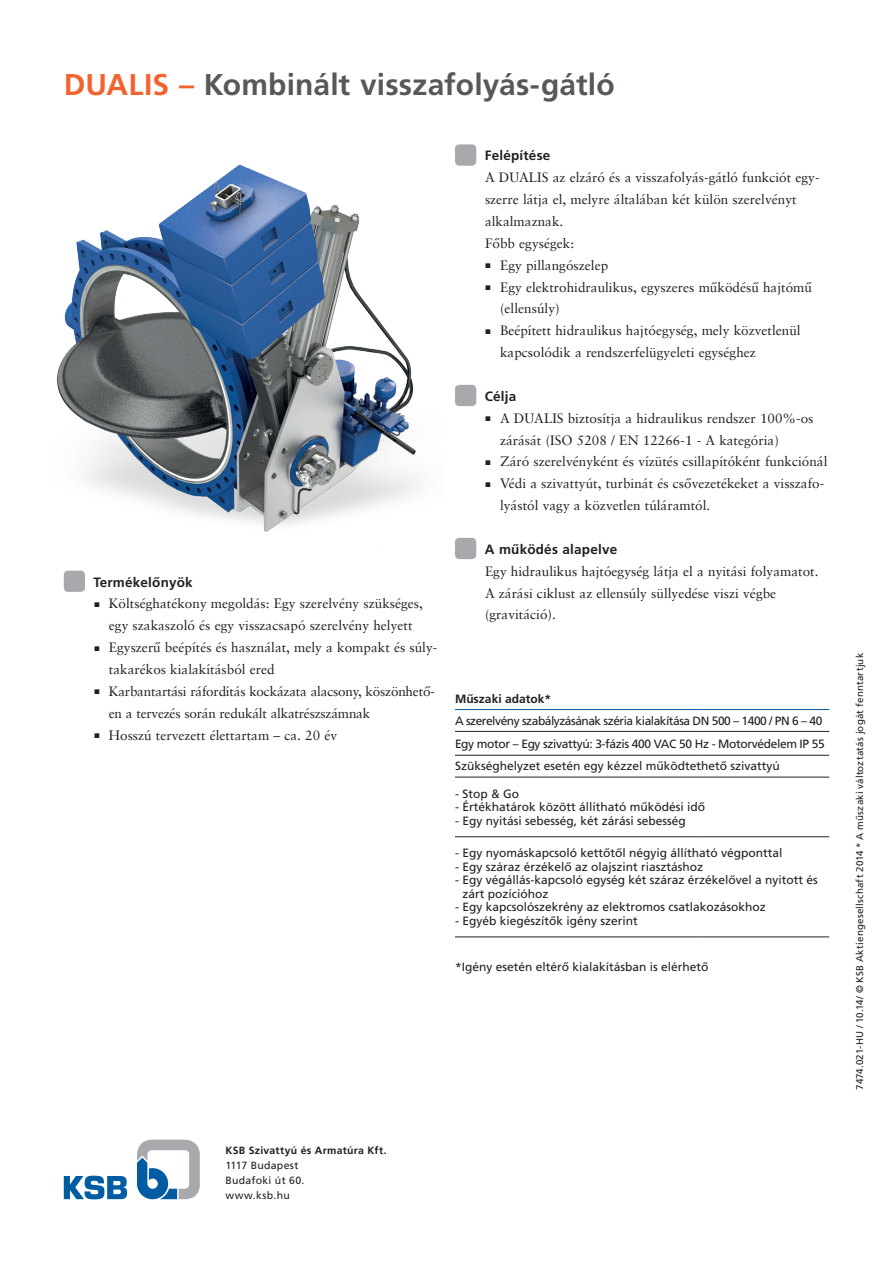
<style>
.page{position:relative;width:893px;height:1263px;background:#fff}
.page>*{position:absolute;margin:0;border:0;box-sizing:border-box;transform-origin:0 0}
.t1{font:700 30px "Frutiger LT Pro";letter-spacing:.005em;color:#57585a}
.t2{font:13.5px/21.9px "Sabon CE";color:#231f20}
.t3{font:700 13.5px "Frutiger LT Pro";letter-spacing:.015em;color:#231f20}
.t4{font:12px/13.5px "Frutiger LT Pro";color:#231f20}
.t5{font:12px/22.8px "Frutiger LT Pro";letter-spacing:-.03em;color:#231f20}
.t6{font:700 12px "Frutiger LT Pro";color:#231f20}
.t7{font:10.5px/15px "Frutiger LT Pro";letter-spacing:.03em;color:#231f20}
.t8{font:700 10.5px "Frutiger LT Pro";letter-spacing:.025em;color:#231f20}
.t9{font:9.75px "Frutiger LT Pro";letter-spacing:.02em;color:#231f20}
.s1{color:#f2642f}
</style>
<div class="page">
<svg style="left:137px;top:1139px;width:63px;height:60px"></svg>
<svg style="left:64px;top:1175px;width:63px;height:24px"></svg>
<div style="left:455px;top:144px;width:21px;height:22px;background:#a8a9ad;border-radius:4px"></div>
<div style="left:455px;top:385px;width:21px;height:21px;background:#a8a9ad;border-radius:4px"></div>
<div style="left:455px;top:538px;width:21px;height:21px;background:#a8a9ad;border-radius:4px"></div>
<hr style="left:455px;top:731px;width:244px;height:1px;background:#231f20">
<hr style="left:699px;top:731px;width:130px;height:1px;background:#231f20">
<hr style="left:455px;top:836px;width:244px;height:1px;background:#231f20">
<hr style="left:699px;top:836px;width:130px;height:1px;background:#231f20">
<hr style="left:455px;top:937px;width:244px;height:1px;background:#231f20">
<hr style="left:699px;top:937px;width:130px;height:1px;background:#231f20">
<hr style="left:455px;top:755px;width:244px;height:1px;background:#231f20">
<hr style="left:699px;top:755px;width:130px;height:1px;background:#231f20">
<hr style="left:455px;top:777px;width:244px;height:1px;background:#231f20">
<hr style="left:699px;top:777px;width:130px;height:1px;background:#231f20">
<hr style="left:455px;top:709px;width:244px;height:1px;background:#015ca3">
<hr style="left:699px;top:709px;width:130px;height:1px;background:#015ca3">
<div style="left:64px;top:571px;width:21px;height:21px;background:#a8a9ad;border-radius:4px"></div>
<img style="left:57px;top:164px;width:361px;height:368px">
<h1 class="t1" style="left:64px;top:67px;width:552px"><span class="s1">DUALIS –</span> Kombinált visszafolyás-gátló</h1>
<p class="t3" style="left:94px;top:574px;width:101px">Termékelőnyök</p>
<p class="t2" style="left:94px;top:593px;width:330px;text-align:center">■ Költséghatékony megoldás: Egy szerelvény szükséges, egy szakaszoló és egy visszacsapó szerelvény helyett</p>
<p class="t2" style="left:109px;top:636px;width:330px;text-indent:-14px">■ Egyszerű beépítés és használat, mely a kompakt és súly&shy;takarékos kialakításból ered</p>
<p class="t2" style="left:109px;top:680px;width:327px;text-indent:-14px">■ Karbantartási ráfordítás kockázata alacsony, köszönhető&shy;en a tervezés során redukált alkatrészszámnak</p>
<p class="t2" style="left:94px;top:724px;width:244px">■ Hosszú tervezett élettartam – ca. 20 év</p>
<p class="t3" style="left:485px;top:148px;width:67px">Felépítése</p>
<p class="t2" style="left:485px;top:166px;width:336px">A DUALIS az elzáró és a visszafolyás-gátló funkciót egy&shy;szerre látja el, melyre általában két külön szerelvényt alkalmaznak.<br>Főbb egységek:</p>
<p class="t2" style="left:486px;top:254px;width:124px">■ Egy pillangószelep</p>
<p class="t2" style="left:500px;top:276px;width:313px;text-indent:-14px">■ Egy elektrohidraulikus, egyszeres működésű hajtómű (ellensúly)</p>
<p class="t2" style="left:500px;top:319px;width:302px;text-indent:-14px">■ Beépített hidraulikus hajtóegység, mely közvetlenül kapcsolódik a rendszerfelügyeleti egységhez</p>
<p class="t3" style="left:485px;top:388px;width:33px">Célja</p>
<p class="t2" style="left:500px;top:407px;width:315px;text-indent:-14px">■ A DUALIS biztosítja a hidraulikus rendszer 100%-os zárását (ISO 5208 / EN 12266-1 - A kategória)</p>
<p class="t2" style="left:486px;top:451px;width:343px">■ Záró szerelvényként és vízütés csillapítóként funkciónál</p>
<p class="t2" style="left:500px;top:472px;width:326px;text-indent:-14px">■ Védi a szivattyút, turbinát és csővezetékeket a visszafo&shy;lyástól vagy a közvetlen túláramtól.</p>
<p class="t3" style="left:485px;top:541px;width:134px">A működés alapelve</p>
<p class="t2" style="left:485px;top:560px;width:335px">Egy hidraulikus hajtóegység látja el a nyitási folyamatot.<br>A zárási ciklust az ellensúly süllyedése viszi végbe (gravitáció).</p>
<p class="t6" style="left:455px;top:692px;width:98px">Műszaki adatok*</p>
<p class="t5" style="left:455px;top:709px;width:371px">A szerelvény szabályzásának széria kialakítása DN 500 – 1400 / PN 6 – 40<br>Egy motor – Egy szivattyú: 3-fázis 400 VAC 50 Hz - Motorvédelem IP 55<br>Szükséghelyzet esetén egy kézzel működtethető szivattyú</p>
<p class="t4" style="left:455px;top:787px;width:65px">- Stop &amp; Go</p>
<p class="t4" style="left:455px;top:800px;width:252px">- Értékhatárok között állítható működési idő</p>
<p class="t4" style="left:455px;top:814px;width:232px">- Egy nyitási sebesség, két zárási sebesség</p>
<p class="t4" style="left:455px;top:846px;width:329px">- Egy nyomáskapcsoló kettőtől négyig állítható végponttal</p>
<p class="t4" style="left:455px;top:860px;width:250px">- Egy száraz érzékelő az olajszint riasztáshoz</p>
<p class="t4" style="left:462px;top:873px;width:357px;text-indent:-7px">- Egy végállás-kapcsoló egység két száraz érzékelővel a nyitott és zárt pozícióhoz</p>
<p class="t4" style="left:455px;top:900px;width:312px">- Egy kapcsolószekrény az elektromos csatlakozásokhoz</p>
<p class="t4" style="left:455px;top:914px;width:184px">- Egyéb kiegészítők igény szerint</p>
<p class="t4" style="left:455px;top:960px;width:255px">*Igény esetén eltérő kialakításban is elérhető</p>
<p class="t8" style="left:225px;top:1144px;width:163px">KSB Szivattyú és Armatúra Kft.</p>
<p class="t7" style="left:225px;top:1157px;width:81px">1117 Budapest<br>Budafoki út 60. www.ksb.hu</p>
<p class="t9" style="left:854px;top:1090px;width:438px;rotate:-90deg">7474.021-HU / 10.14/ © KSB Aktiengesellschaft 2014 * A műszaki változtatás jogát fenntartjuk</p>
</div>
